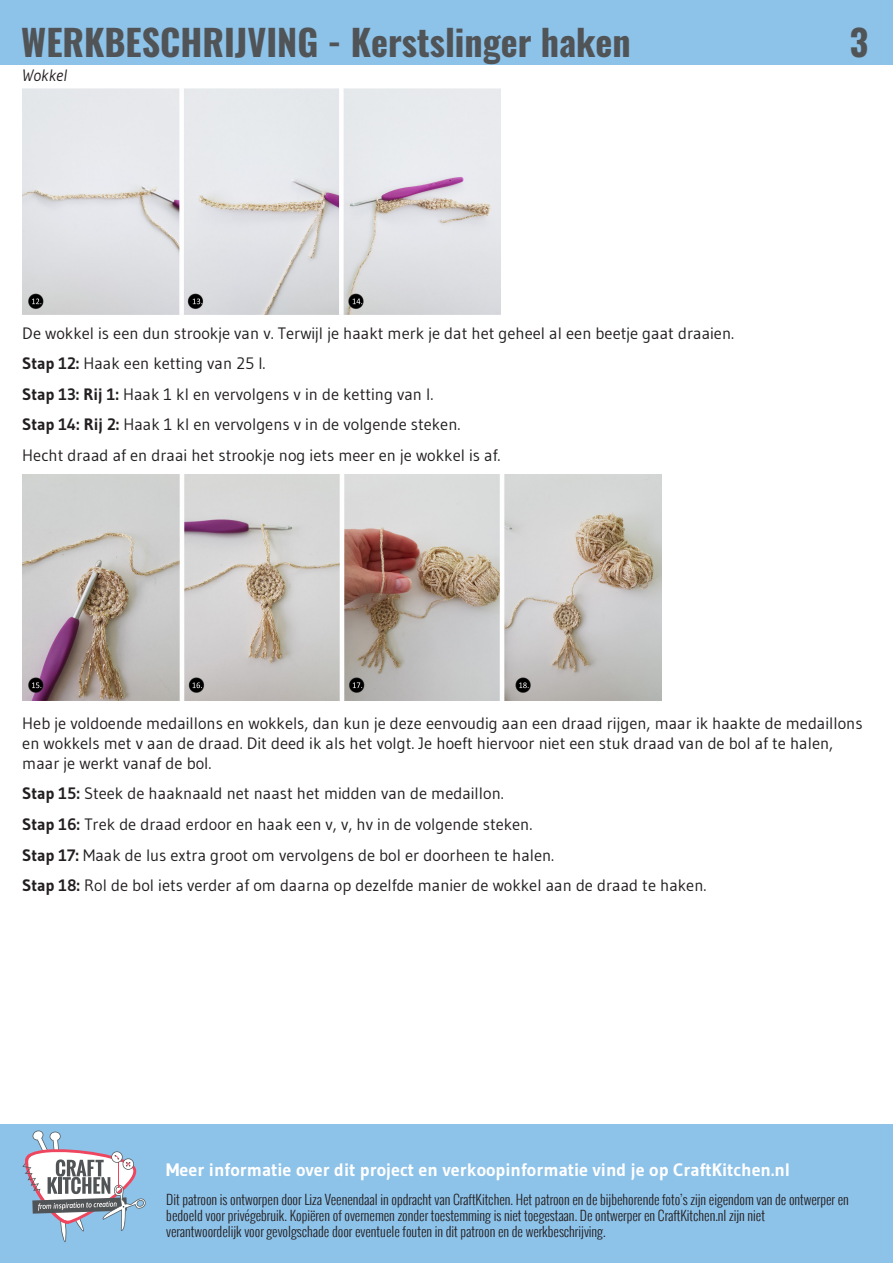
<style>
.page{position:relative;width:893px;height:1263px;background:#fff}
.page>*{position:absolute;margin:0;border:0;box-sizing:border-box;transform-origin:0 0}
.t1{font:700 36px "Oswald";color:#515456}
.t2{font:700 18px "Gudea";color:#fff}
.t3{font:16.5px/19.8px "Gudea";color:#231f20}
.t4{font:italic 16.5px "Gudea";color:#231f20}
.t5{font:300 13.5px/16.2px "Oswald";color:#231f20}
.s1{font-weight:700}
</style>
<div class="page">
<div style="left:0;top:1125px;width:893px;height:138px;background:#8dc2e9"></div>
<div style="left:0;top:0;width:893px;height:64px;background:#8dc2e9"></div>
<svg style="left:22px;top:1130px;width:124px;height:112px"></svg>
<img style="left:22px;top:89px;width:478px;height:225px">
<img style="left:22px;top:475px;width:639px;height:226px">
<p class="t1" style="left:21px;top:23px;width:611px">WERKBESCHRIJVING - Kerstslinger haken</p>
<p class="t1" style="left:850px;top:23px;width:20px">3</p>
<p class="t4" style="left:22px;top:65px;width:47px">Wokkel</p>
<p class="t3" style="left:22px;top:323px;width:713px">De wokkel is een dun strookje van v. Terwijl je haakt merk je dat het geheel al een beetje gaat draaien.</p>
<p class="t3" style="left:22px;top:353px;width:245px"><span class="s1">Stap 12:</span> Haak een ketting van 25 l.</p>
<p class="t3" style="left:22px;top:384px;width:413px"><span class="s1">Stap 13: Rij 1:</span> Haak 1 kl en vervolgens v in de ketting van l.</p>
<p class="t3" style="left:22px;top:414px;width:440px"><span class="s1">Stap 14: Rij 2:</span> Haak 1 kl en vervolgens v in de volgende steken.</p>
<p class="t3" style="left:22px;top:445px;width:480px">Hecht draad af en draai het strookje nog iets meer en je wokkel is af.</p>
<p class="t3" style="left:22px;top:713px;width:842px">Heb je voldoende medaillons en wokkels, dan kun je deze eenvoudig aan een draad rijgen, maar ik haakte de medaillons en wokkels met v aan de draad. Dit deed ik als het volgt. Je hoeft hiervoor niet een stuk draad van de bol af te halen, maar je werkt vanaf de bol.</p>
<p class="t3" style="left:22px;top:783px;width:483px"><span class="s1">Stap 15:</span> Steek de haaknaald net naast het midden van de medaillon.</p>
<p class="t3" style="left:22px;top:814px;width:512px"><span class="s1">Stap 16:</span> Trek de draad erdoor en haak een v, v, hv in de volgende steken.</p>
<p class="t3" style="left:22px;top:845px;width:533px"><span class="s1">Stap 17:</span> Maak de lus extra groot om vervolgens de bol er doorheen te halen.</p>
<p class="t3" style="left:22px;top:875px;width:686px"><span class="s1">Stap 18:</span> Rol de bol iets verder af om daarna op dezelfde manier de wokkel aan de draad te haken.</p>
<p class="t2" style="left:166px;top:1159px;width:626px">Meer informatie over dit project en verkoopinformatie vind je op CraftKitchen.nl</p>
<p class="t5" style="left:166px;top:1191px;width:684px">Dit patroon is ontworpen door Liza Veenendaal in opdracht van CraftKitchen. Het patroon en de bijbehorende foto’s zijn eigendom van de ontwerper en bedoeld voor privégebruik. Kopiëren of overnemen zonder toestemming is niet toegestaan. De ontwerper en CraftKitchen.nl zijn niet</p>
<p class="t5" style="left:166px;top:1223px;width:441px">verantwoordelijk voor gevolgschade door eventuele fouten in dit patroon en de werkbeschrijving.</p>
</div>
